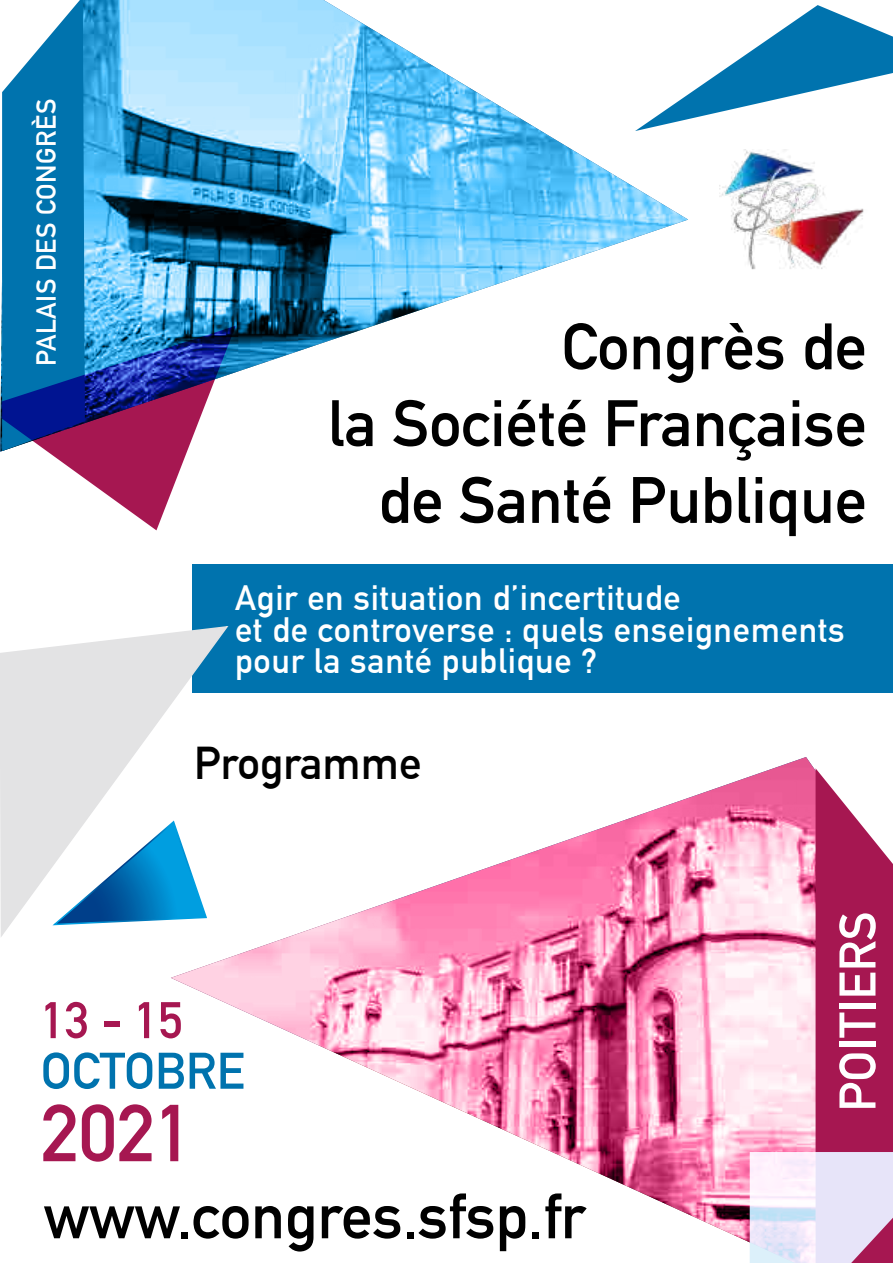
<style>
.page{position:relative;width:893px;height:1263px;background:#fff}
.page>*{position:absolute;margin:0;border:0;box-sizing:border-box;transform-origin:0 0}
.t1{font:700 79.2px "DIN Alternate";color:#a61751}
.t2{font:700 64.5px/76.8px "DIN Alternate";color:#000;text-align:right}
.t3{font:700 63px "DIN Alternate";color:#000}
.t4{font:700 50.55px "DIN Alternate";color:#fff}
.t5{font:700 50.55px "DIN Alternate";color:#0073ae}
.t6{font:700 50.55px "DIN Alternate";color:#a61751}
.t7{font:700 45px "DIN Alternate";color:#000}
.t8{font:700 34.5px/31.5px "DIN Alternate";letter-spacing:.02em;color:#fff}
.t9{font:700 27px "DIN Alternate";letter-spacing:.02em;color:#fff}
</style>
<div class="page">
<img style="left:0;top:0;width:688px;height:452px">
<img style="left:720px;top:149px;width:144px;height:121px">
<div style="left:193px;top:564px;width:700px;height:129px;background:#0073ae"></div>
<svg style="left:635px;top:5px;width:258px;height:126px"></svg>
<img style="left:171px;top:757px;width:643px;height:486px">
<svg style="left:0;top:625px;width:229px;height:315px"></svg>
<svg style="left:2px;top:0;width:83px;height:326px;background:#2386b9"></svg>
<svg style="left:1px;top:326px;width:235px;height:204px"></svg>
<svg style="left:750px;top:768px;width:143px;height:495px"></svg>
<p class="t9" style="left:26px;top:366px;width:269px;rotate:-90deg">PALAIS DES CONGRÈS</p>
<h2 class="t2" style="left:328px;top:304px;width:540px">Congrès de<br>la Société Française de Santé Publique</h2>
<p class="t8" style="left:235px;top:580px;width:611px">Agir en situation d’incertitude<br>et de controverse : quels enseignements pour la santé publique ?</p>
<h3 class="t7" style="left:194px;top:729px;width:229px">Programme</h3>
<h3 class="t6" style="left:41px;top:982px;width:143px">13 - 15</h3>
<h3 class="t5" style="left:41px;top:1032px;width:206px">OCTOBRE</h3>
<h1 class="t1" style="left:41px;top:1073px;width:154px">2021</h1>
<h3 class="t3" style="left:44px;top:1168px;width:543px">www.congres.sfsp.fr</h3>
<h3 class="t4" style="left:819px;top:1112px;width:202px;rotate:-90deg">POITIERS</h3>
</div>
